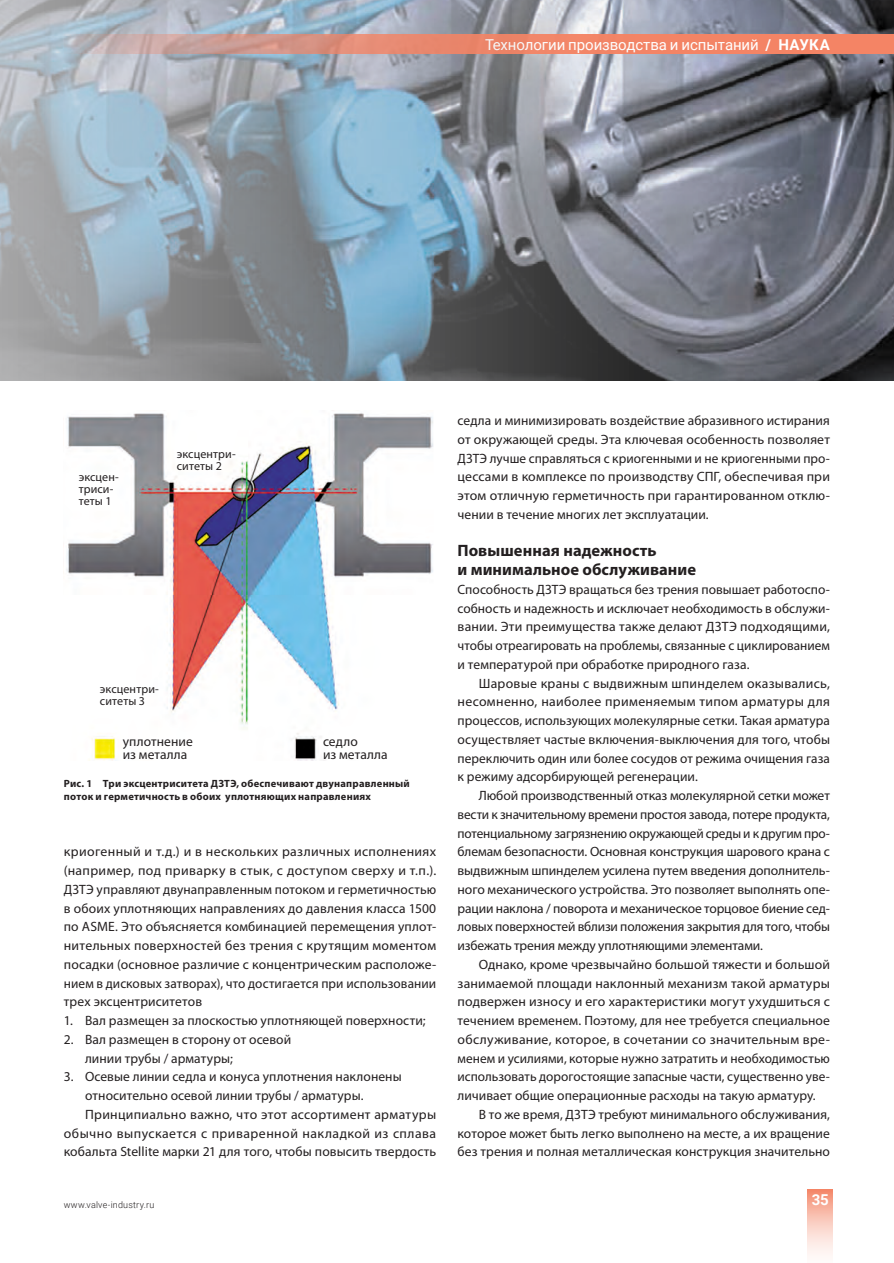
<style>
.page{position:relative;width:894px;height:1263px;background:#fff}
.page>*{position:absolute;margin:0;border:0;box-sizing:border-box;transform-origin:0 0}
.t1{font:700 16.5px/18.8px "Myriad Pro";letter-spacing:.005em;color:#231f20}
.t2{font:15px "Roboto";letter-spacing:-.01em;color:#fff}
.t3{font:700 15px "Roboto";color:#fff}
.t4{font:13.5px/18.8px "Myriad Pro";letter-spacing:.005em;color:#231f20;text-align:justify}
.t5{font:13.5px "Myriad Pro";letter-spacing:.035em;color:#231f20}
.t6{font:13.5px "Myriad Pro";letter-spacing:.025em;color:#231f20}
.t7{font:12px/12px "Myriad Pro";letter-spacing:.01em;color:#231f20}
.t8{font:700 10.5px/12.6px "Myriad Pro";letter-spacing:.02em;color:#231f20}
.t9{font:300 9px "Roboto";letter-spacing:.02em;color:#231f20}
.s1{font-weight:700}
</style>
<div class="page">
<div style="left:807px;top:1189px;width:25px;height:74px;background:linear-gradient(to bottom,#f59176,#fff)"></div>
<img style="left:0;top:0;width:893px;height:380px">
<img style="left:66px;top:413px;width:367px;height:347px">
<svg style="left:64px;top:35px;width:829px;height:19px;background:#e28e79"></svg>
<p class="t2" style="left:485px;top:34px;width:346px">Технологии производства и испытаний <span class="s1">/ НАУКА</span></p>
<p class="t7" style="left:79px;top:471px;width:42px">эксцен&shy;триси&shy;теты 1</p>
<p class="t7" style="left:177px;top:448px;width:60px">эксцентри&shy;ситеты 2</p>
<p class="t7" style="left:100px;top:683px;width:60px">эксцентри&shy;ситеты 3</p>
<p class="t4" style="left:123px;top:735px;width:71px;line-height:13.2px">уплотнение из металла</p>
<p class="t4" style="left:323px;top:735px;width:66px;line-height:13.2px">седло<br>из металла</p>
<p class="t8" style="left:64px;top:777px;width:347px">Рис. 1 Три эксцентриситета ДЗТЭ, обеспечивают двунаправленный поток и герметичность в обоих уплотняющих направлениях</p>
<p class="t4" style="left:64px;top:843px;width:374px">криогенный и т.д.) и в нескольких различных исполнениях (например, под приварку в стык, с доступом сверху и т.п.).<br>ДЗТЭ управляют двунаправленным потоком и герметичностью в обоих уплотняющих направлениях до давления класса 1500 по ASME. Это объясняется комбинацией перемещения уплот&shy;нительных поверхностей без трения с крутящим моментом посадки (основное различие с концентрическим расположе&shy;нием в дисковых затворах), что достигается при использовании трех эксцентриситетов</p>
<p class="t4" style="left:64px;top:1011px;width:363px">1. Вал размещен за плоскостью уплотняющей поверхности;</p>
<p class="t4" style="left:85px;top:1030px;width:207px;text-indent:-21px">2. Вал размещен в сторону от осевой линии трубы / арматуры;</p>
<p class="t4" style="left:64px;top:1068px;width:339px">3. Осевые линии седла и конуса уплотнения наклонены</p>
<p class="t4" style="left:85px;top:1086px;width:280px">относительно осевой линии трубы / арматуры.</p>
<p class="t6" style="left:85px;top:1107px;width:352px">Принципиально важно, что этот ассортимент арматуры</p>
<p class="t5" style="left:64px;top:1126px;width:374px">обычно выпускается с приваренной накладкой из сплава</p>
<p class="t4" style="left:64px;top:1143px;width:374px">кобальта Stellite марки 21 для того, чтобы повысить твердость</p>
<p class="t9" style="left:64px;top:1199px;width:92px">www.valve-industry.ru</p>
<p class="t4" style="left:457px;top:411px;width:374px">седла и минимизировать воздействие абразивного истирания от окружающей среды. Эта ключевая особенность позволяет ДЗТЭ лучше справляться с криогенными и не криогенными про&shy;цессами в комплексе по производству СПГ, обеспечивая при этом отличную герметичность при гарантированном отклю&shy;чении в течение многих лет эксплуатации.</p>
<p class="t1" style="left:457px;top:541px;width:240px">Повышенная надежность<br>и минимальное обслуживание</p>
<p class="t4" style="left:457px;top:580px;width:374px">Способность ДЗТЭ вращаться без трения повышает работоспо&shy;собность и надежность и исключает необходимость в обслужи&shy;вании. Эти преимущества также делают ДЗТЭ подходящими, чтобы отреагировать на проблемы, связанные с циклированием и температурой при обработке природного газа.</p>
<p class="t4" style="left:457px;top:674px;width:374px;text-indent:21px">Шаровые краны с выдвижным шпинделем оказывались, несомненно, наиболее применяемым типом арматуры для процессов, использующих молекулярные сетки. Такая арматура осуществляет частые включения-выключения для того, чтобы переключить один или более сосудов от режима очищения газа к режиму адсорбирующей регенерации.</p>
<p class="t4" style="left:457px;top:786px;width:374px;text-indent:21px">Любой производственный отказ молекулярной сетки может вести к значительному времени простоя завода, потере продукта, потенциальному загрязнению окружающей среды и к другим про&shy;блемам безопасности. Основная конструкция шарового крана с выдвижным шпинделем усилена путем введения дополнитель&shy;ного механического устройства. Это позволяет выполнять опе&shy;рации наклона / поворота и механическое торцовое биение сед&shy;ловых поверхностей вблизи положения закрытия для того, чтобы избежать трения между уплотняющими элементами.</p>
<p class="t4" style="left:457px;top:955px;width:374px;text-indent:21px">Однако, кроме чрезвычайно большой тяжести и большой занимаемой площади наклонный механизм такой арматуры подвержен износу и его характеристики могут ухудшиться с течением временем. Поэтому, для нее требуется специальное обслуживание, которое, в сочетании со значительным вре&shy;менем и усилиями, которые нужно затратить и необходимостью использовать дорогостоящие запасные части, существенно уве&shy;личивает общие операционные расходы на такую арматуру.</p>
<p class="t4" style="left:457px;top:1105px;width:374px;text-indent:21px">В то же время, ДЗТЭ требуют минимального обслуживания, которое может быть легко выполнено на месте, а их вращение без трения и полная металлическая конструкция значительно</p>
<p class="t3" style="left:811px;top:1189px;width:18px">35</p>
</div>
